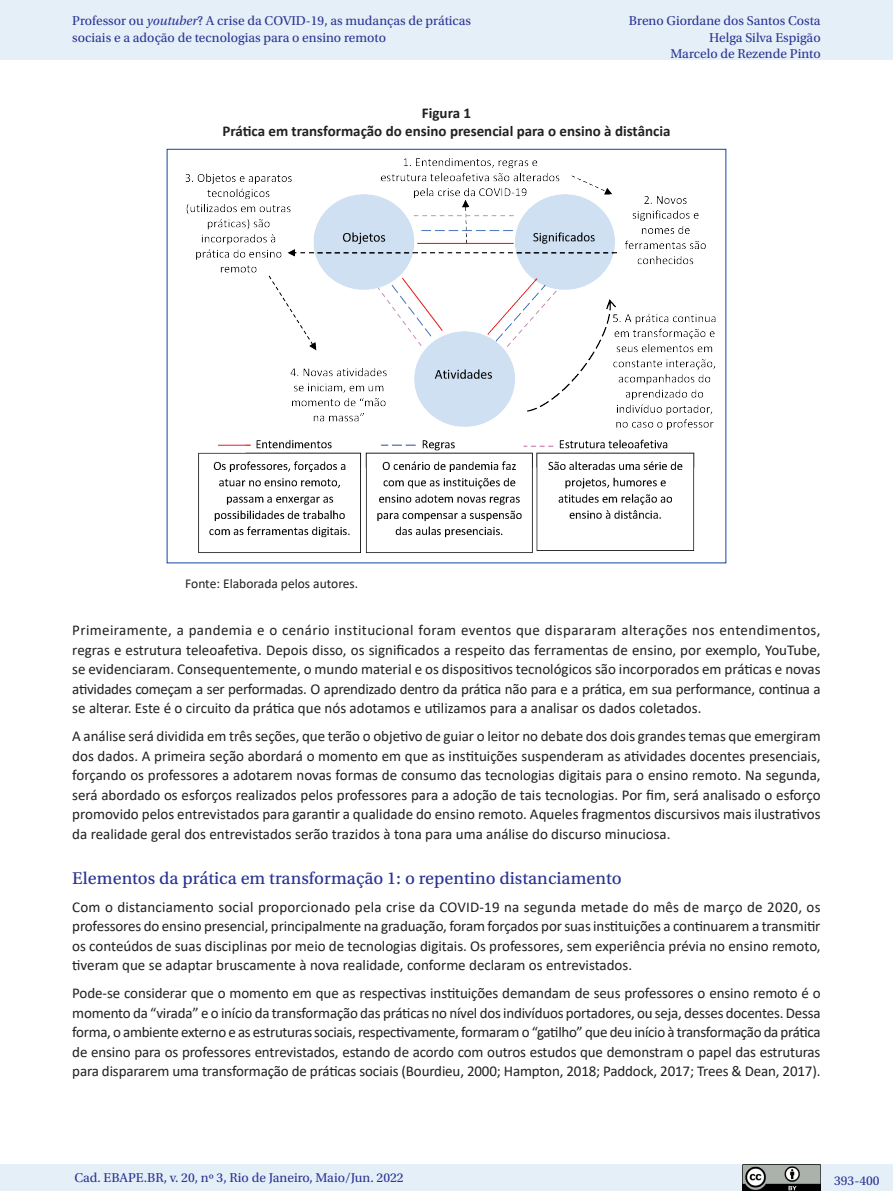
<style>
.page{position:relative;width:893px;height:1191px;background:#fff}
.page>*{position:absolute;margin:0;border:0;box-sizing:border-box;transform-origin:0 0}
._07_2_sub2{font:18px "Utopia Std Capt";color:#2b3393}
._06_0_texto{font:15px/19.5px "Calibri";color:#231f20;text-align:justify}
._08_2_tabela_titulo{font:700 15px/18px "Calibri";color:#231f20;text-align:center}
.t1{font:13.5px/16.5px "Utopia Std";color:#2b3393}
._00__fonte_legenda_f{font:13.5px "Calibri";color:#231f20}
.s1{font-style:italic}
</style>
<div class="page">
<div style="left:0;top:0;width:893px;height:60px;background:#e4eff8"></div>
<div style="left:0;top:1164px;width:893px;height:27px;background:#e4eff8"></div>
<img style="left:743px;top:1164px;width:78px;height:27px">
<img style="left:185px;top:158px;width:531px;height:395px">
<p class="t1" style="left:72px;top:13px;width:400px">Professor ou <span class="s1">youtuber</span>? A crise da COVID-19, as mudanças de práticas sociais e a adoção de tecnologias para o ensino remoto</p>
<p class="t1" style="left:629px;top:13px;width:193px;text-align:right">Breno Giordane dos Santos Costa<br>Helga Silva Espigão<br>Marcelo de Rezende Pinto</p>
<p class="_08_2_tabela_titulo" style="left:222px;top:103px;width:450px">Figura 1<br>Prática em transformação do ensino presencial para o ensino à distância</p>
<p class="_00__fonte_legenda_f" style="left:185px;top:573px;width:175px">Fonte: Elaborada pelos autores.</p>
<p class="_06_0_texto" style="left:72px;top:620px;width:750px">Primeiramente, a pandemia e o cenário institucional foram eventos que dispararam alterações nos entendimentos, regras e estrutura teleoafetiva. Depois disso, os significados a respeito das ferramentas de ensino, por exemplo, YouTube, se evidenciaram. Consequentemente, o mundo material e os dispositivos tecnológicos são incorporados em práticas e novas atividades começam a ser performadas. O aprendizado dentro da prática não para e a prática, em sua performance, continua a se alterar. Este é o circuito da prática que nós adotamos e utilizamos para a analisar os dados coletados.</p>
<p class="_06_0_texto" style="left:72px;top:726px;width:750px">A análise será dividida em três seções, que terão o objetivo de guiar o leitor no debate dos dois grandes temas que emergiram dos dados. A primeira seção abordará o momento em que as instituições suspenderam as atividades docentes presenciais, forçando os professores a adotarem novas formas de consumo das tecnologias digitais para o ensino remoto. Na segunda, será abordado os esforços realizados pelos professores para a adoção de tais tecnologias. Por fim, será analisado o esforço promovido pelos entrevistados para garantir a qualidade do ensino remoto. Aqueles fragmentos discursivos mais ilustrativos da realidade geral dos entrevistados serão trazidos à tona para uma análise do discurso minuciosa.</p>
<p class="_07_2_sub2" style="left:72px;top:868px;width:551px">Elementos da prática em transformação 1: o repentino distanciamento</p>
<p class="_06_0_texto" style="left:72px;top:896px;width:750px">Com o distanciamento social proporcionado pela crise da COVID-19 na segunda metade do mês de março de 2020, os professores do ensino presencial, principalmente na graduação, foram forçados por suas instituições a continuarem a transmitir os conteúdos de suas disciplinas por meio de tecnologias digitais. Os professores, sem experiência prévia no ensino remoto, tiveram que se adaptar bruscamente à nova realidade, conforme declaram os entrevistados.</p>
<p class="_06_0_texto" style="left:72px;top:983px;width:750px">Pode-se considerar que o momento em que as respectivas instituições demandam de seus professores o ensino remoto é o momento da “virada” e o início da transformação das práticas no nível dos indivíduos portadores, ou seja, desses docentes. Dessa forma, o ambiente externo e as estruturas sociais, respectivamente, formaram o “gatilho” que deu início à transformação da prática de ensino para os professores entrevistados, estando de acordo com outros estudos que demonstram o papel das estruturas para dispararem uma transformação de práticas sociais (Bourdieu, 2000; Hampton, 2018; Paddock, 2017; Trees &amp; Dean, 2017).</p>
<p class="t1" style="left:74px;top:1169px;width:331px">Cad. EBAPE.BR, v. 20, nº 3, Rio de Janeiro, Maio/Jun. 2022</p>
<p class="t1" style="left:834px;top:1172px;width:47px">393-400</p>
</div>
